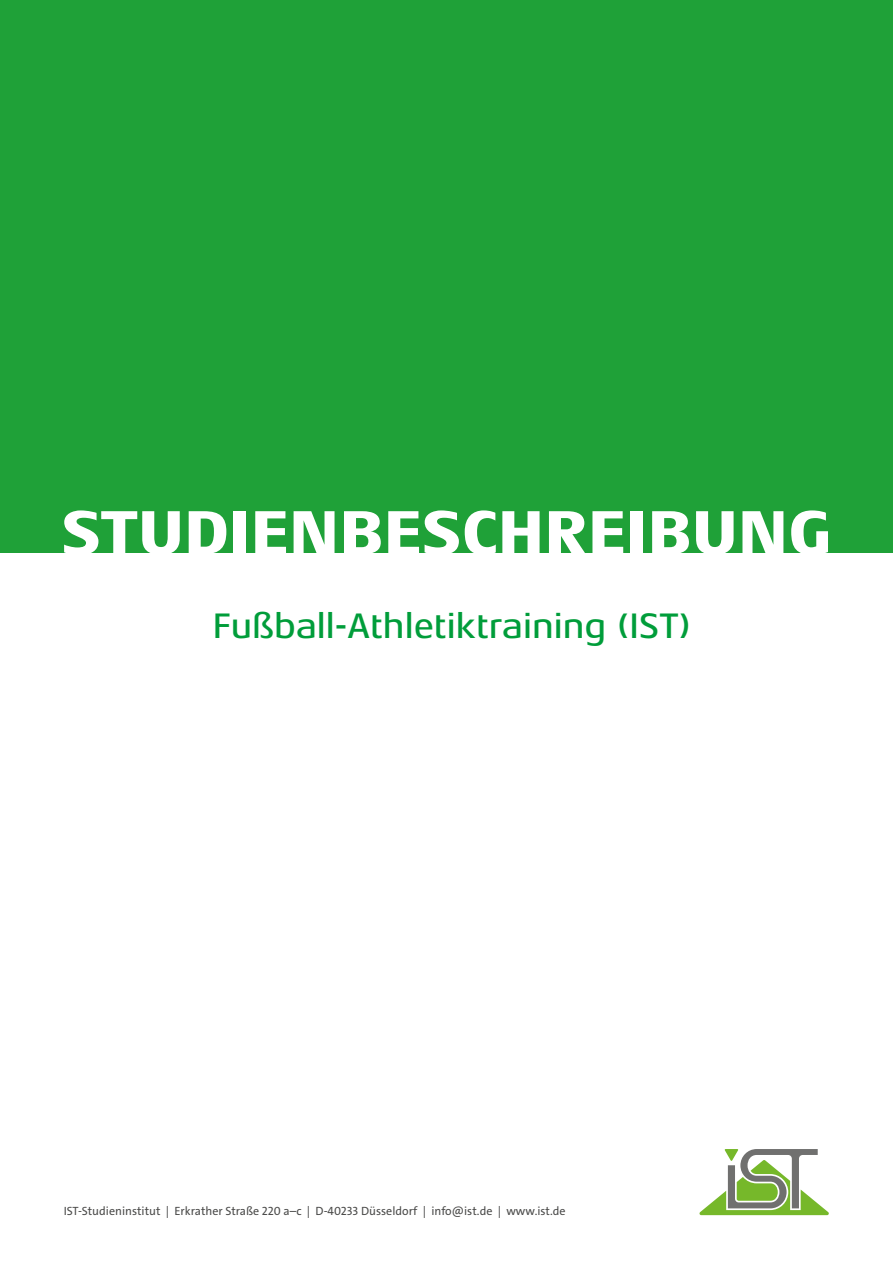
<style>
.page{position:relative;width:893px;height:1263px;background:#fff}
.page>*{position:absolute;margin:0;border:0;box-sizing:border-box;transform-origin:0 0}
.t1{font:800 63px "Aeonis LT Pro";color:#fff}
.t2{font:500 36px "Aeonis LT Pro";color:#009d3a}
.t3{font:12px "The Sans C4 s";color:#4b4b4a}
</style>
<div class="page">
<div style="left:0;top:0;width:893px;height:553px;background:#1fa138"></div>
<svg style="left:699px;top:1149px;width:130px;height:66px"></svg>
<h1 class="t1" style="left:61px;top:498px;width:771px">STUDIENBESCHREIBUNG</h1>
<h2 class="t2" style="left:212px;top:606px;width:480px">Fußball-Athletiktraining (IST)</h2>
<p class="t3" style="left:64px;top:1203px;width:503px">IST-Studieninstitut | Erkrather Straße 220 a–c | D-40233 Düsseldorf | info@ist.de | www.ist.de</p>
</div>
